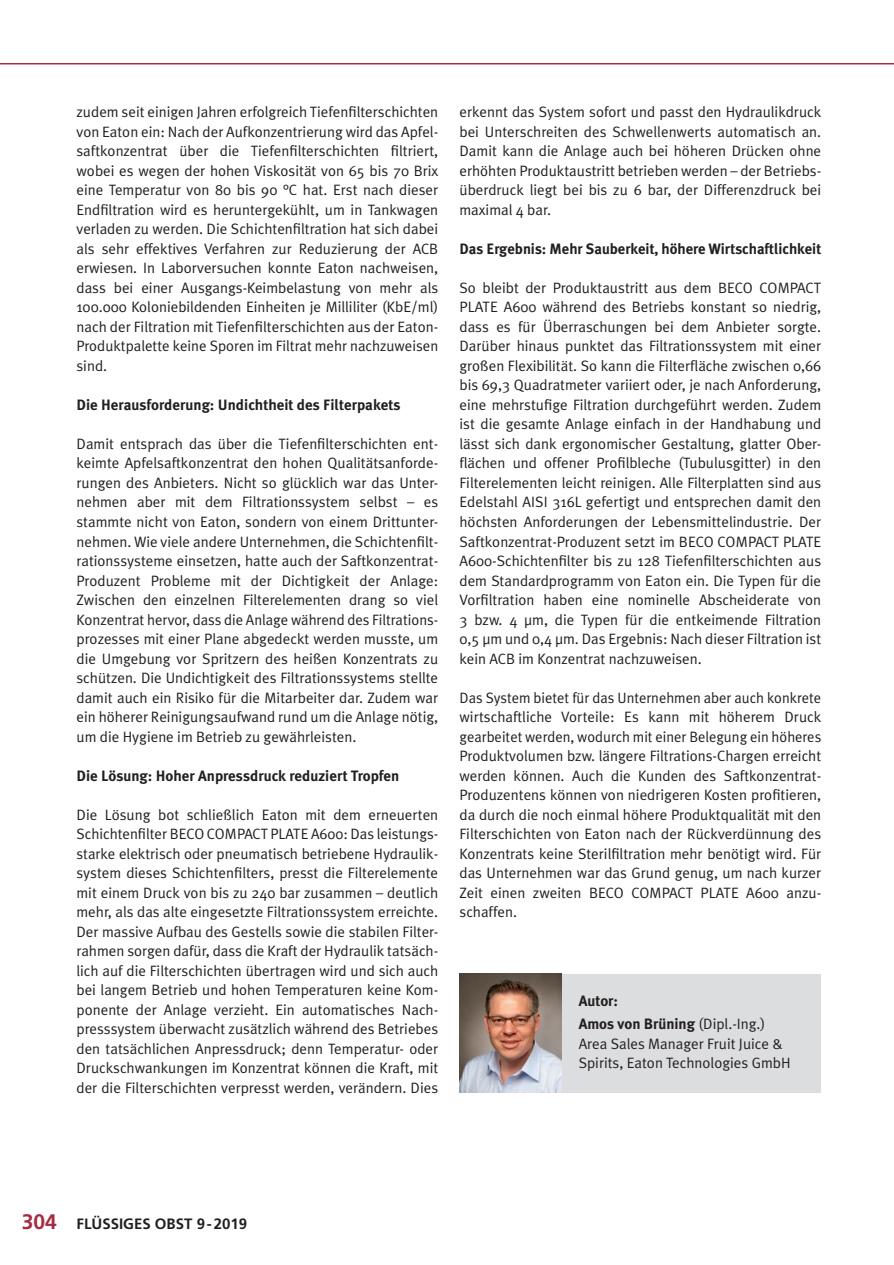
<style>
.page{position:relative;width:894px;height:1265px;background:#fff}
.page>*{position:absolute;margin:0;border:0;box-sizing:border-box;transform-origin:0 0}
.t1{font:15px/19.5px "Meta Plus Normal";color:#231f20;text-align:justify}
.t2{font:700 15px/23.7px "Meta Plus";color:#231f20}
.t3{font:700 15px "Frutiger";color:#231f20}
.s1{font-family:"Meta Plus Normal";font-weight:400}
.s2{font-size:21px;color:#a62b43}
</style>
<div class="page">
<hr style="left:0;top:63px;width:893px;height:1px;background:#a62b43">
<div style="left:459px;top:973px;width:362px;height:119px;background:#dcddde"></div>
<img style="left:459px;top:973px;width:102px;height:119px">
<p class="t1" style="left:76px;top:104px;width:363px">zudem seit einigen Jahren erfolgreich Tiefenfilterschichten von Eaton ein: Nach der Aufkonzentrierung wird das Apfel&shy;saftkonzentrat über die Tiefenfilterschichten filtriert, wobei es wegen der hohen Viskosität von 65 bis 70 Brix eine Temperatur von 80 bis 90 °C hat. Erst nach dieser Endfiltration wird es heruntergekühlt, um in Tankwagen verladen zu werden. Die Schichtenfiltration hat sich dabei als sehr effektives Verfahren zur Reduzierung der ACB erwiesen. In Laborversuchen konnte Eaton nachweisen, dass bei einer Ausgangs-Keimbelastung von mehr als 100.000 Koloniebildenden Einheiten je Milliliter (KbE/ml) nach der Filtration mit Tiefenfilterschichten aus der Eaton-Produktpalette keine Sporen im Filtrat mehr nachzuweisen sind.</p>
<p class="t2" style="left:76px;top:393px;width:325px">Die Herausforderung: Undichtheit des Filterpakets</p>
<p class="t1" style="left:76px;top:435px;width:363px">Damit entsprach das über die Tiefenfilterschichten ent&shy;keimte Apfelsaftkonzentrat den hohen Qualitätsanforde&shy;rungen des Anbieters. Nicht so glücklich war das Unter&shy;nehmen aber mit dem Filtrationssystem selbst – es stammte nicht von Eaton, sondern von einem Drittunter&shy;nehmen. Wie viele andere Unternehmen, die Schichtenfilt&shy;rationssysteme einsetzen, hatte auch der Saftkonzentrat-Produzent Probleme mit der Dichtigkeit der Anlage:<br>Zwischen den einzelnen Filterelementen drang so viel Konzentrat hervor, dass die Anlage während des Filtrations&shy;prozesses mit einer Plane abgedeckt werden musste, um die Umgebung vor Spritzern des heißen Konzentrats zu schützen. Die Undichtigkeit des Filtrationssystems stellte damit auch ein Risiko für die Mitarbeiter dar. Zudem war ein höherer Reinigungsaufwand rund um die Anlage nötig, um die Hygiene im Betrieb zu gewährleisten.</p>
<p class="t2" style="left:76px;top:764px;width:324px">Die Lösung: Hoher Anpressdruck reduziert Tropfen</p>
<p class="t1" style="left:76px;top:806px;width:363px">Die Lösung bot schließlich Eaton mit dem erneuerten Schichtenfilter BECO COMPACT PLATE A600: Das leistungs&shy;starke elektrisch oder pneumatisch betriebene Hydraulik&shy;system dieses Schichtenfilters, presst die Filterelemente mit einem Druck von bis zu 240 bar zusammen – deutlich mehr, als das alte eingesetzte Filtrationssystem erreichte.<br>Der massive Aufbau des Gestells sowie die stabilen Filter&shy;rahmen sorgen dafür, dass die Kraft der Hydraulik tatsäch&shy;lich auf die Filterschichten übertragen wird und sich auch bei langem Betrieb und hohen Temperaturen keine Kom&shy;ponente der Anlage verzieht. Ein automatisches Nach&shy;presssystem überwacht zusätzlich während des Betriebes den tatsächlichen Anpressdruck; denn Temperatur- oder Druckschwankungen im Konzentrat können die Kraft, mit der die Filterschichten verpresst werden, verändern. Dies</p>
<p class="t1" style="left:459px;top:104px;width:363px">erkennt das System sofort und passt den Hydraulikdruck bei Unterschreiten des Schwellenwerts automatisch an.<br>Damit kann die Anlage auch bei höheren Drücken ohne erhöhten Produktaustritt betrieben werden – der Betriebs&shy;überdruck liegt bei bis zu 6 bar, der Differenzdruck bei maximal 4 bar.</p>
<p class="t2" style="left:459px;top:237px;width:363px">Das Ergebnis: Mehr Sauberkeit, höhere Wirtschaftlichkeit</p>
<p class="t1" style="left:459px;top:279px;width:363px">So bleibt der Produktaustritt aus dem BECO COMPACT PLATE A600 während des Betriebs konstant so niedrig, dass es für Überraschungen bei dem Anbieter sorgte.<br>Darüber hinaus punktet das Filtrationssystem mit einer großen Flexibilität. So kann die Filterfläche zwischen 0,66 bis 69,3 Quadratmeter variiert oder, je nach Anforderung, eine mehrstufige Filtration durchgeführt werden. Zudem ist die gesamte Anlage einfach in der Handhabung und lässt sich dank ergonomischer Gestaltung, glatter Ober&shy;flächen und offener Profilbleche (Tubulusgitter) in den Filterelementen leicht reinigen. Alle Filterplatten sind aus Edelstahl AISI 316L gefertigt und entsprechen damit den höchsten Anforderungen der Lebensmittelindustrie. Der Saftkonzentrat-Produzent setzt im BECO COMPACT PLATE A600-Schichtenfilter bis zu 128 Tiefenfilterschichten aus dem Standardprogramm von Eaton ein. Die Typen für die Vorfiltration haben eine nominelle Abscheiderate von 3 bzw. 4 μm, die Typen für die entkeimende Filtration 0,5 μm und 0,4 μm. Das Ergebnis: Nach dieser Filtration ist kein ACB im Konzentrat nachzuweisen.</p>
<p class="t1" style="left:459px;top:689px;width:363px">Das System bietet für das Unternehmen aber auch konkrete wirtschaftliche Vorteile: Es kann mit höherem Druck gearbeitet werden, wodurch mit einer Belegung ein höheres Produktvolumen bzw. längere Filtrations-Chargen erreicht werden können. Auch die Kunden des Saftkonzentrat-Produzentens können von niedrigeren Kosten profitieren, da durch die noch einmal höhere Produktqualität mit den Filterschichten von Eaton nach der Rückverdünnung des Konzentrats keine Sterilfiltration mehr benötigt wird. Für das Unternehmen war das Grund genug, um nach kurzer Zeit einen zweiten BECO COMPACT PLATE A600 anzu&shy;schaffen.</p>
<p class="t2" style="left:578px;top:989px;width:188px">Autor:<br>Amos von Brüning <span class="s1">(Dipl.-Ing.)</span></p>
<p class="t1" style="left:578px;top:1035px;width:213px">Area Sales Manager Fruit Juice &amp;<br>Spirits, Eaton Technologies GmbH</p>
<p class="t3" style="left:22px;top:1216px;width:227px"><span class="s2">304</span> FLÜSSIGES OBST 9 - 2019</p>
</div>
